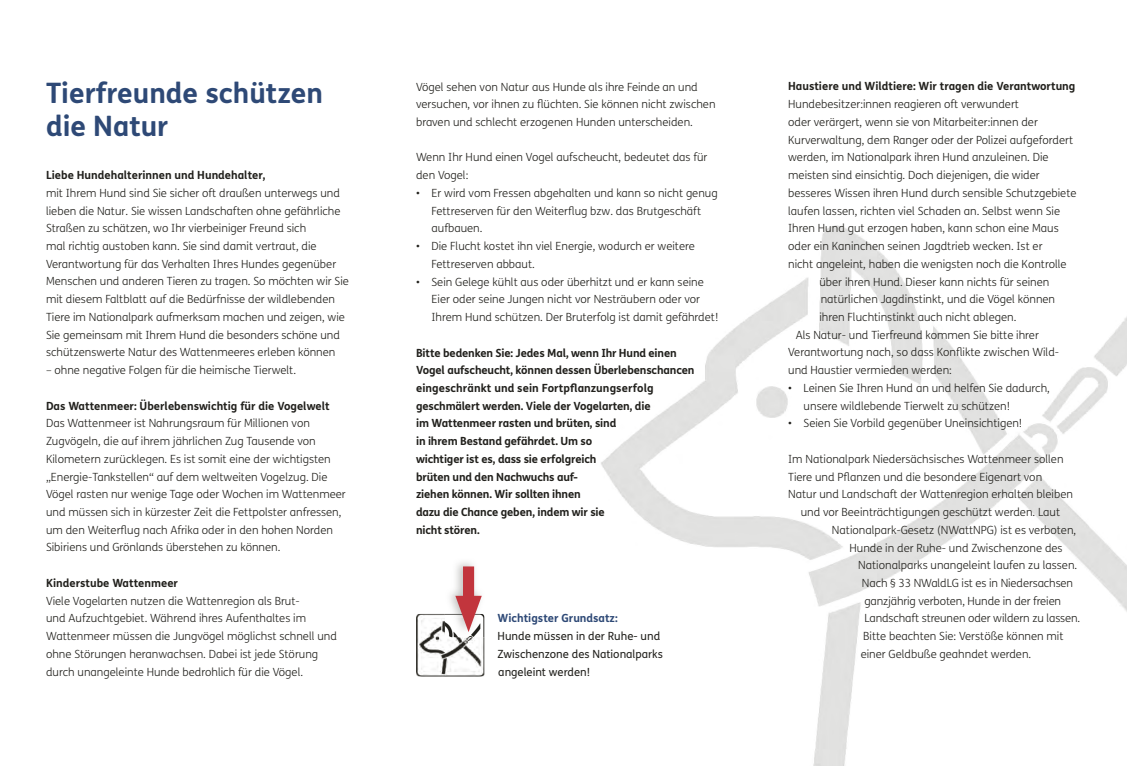
<style>
.page{position:relative;width:1127px;height:766px;background:#fff}
.page>*{position:absolute;margin:0;border:0;box-sizing:border-box;transform-origin:0 0}
.t1{font:700 28.12px/33.1px "FS Me";color:#2e4976}
.t2{font:300 11.25px/17.8px "FS Me";color:#21201c}
.t3{font:700 11.25px/17.8px "FS Me";letter-spacing:-.015em;color:#21201c}
.t4{font:11.25px/17.8px "FS Me";color:#21201c}
.t5{font:700 11.25px "FS Me";color:#2e4976}
</style>
<div class="page">
<img style="left:601px;top:225px;width:526px;height:540px">
<svg style="left:930px;top:225px;width:197px;height:92px"></svg>
<img style="left:416px;top:614px;width:68px;height:62px">
<img style="left:450px;top:562px;width:35px;height:75px">
<img style="left:445px;top:613px;width:39px;height:24px">
<div style="left:463px;top:566px;width:11px;height:44px;background:#c2353d"></div>
<svg style="left:452px;top:595px;width:30px;height:38px"></svg>
<h1 class="t1" style="left:46px;top:75px;width:278px">Tierfreunde schützen die Natur</h1>
<p class="t3" style="left:46px;top:166px;width:221px">Liebe Hundehalterinnen und Hundehalter,</p>
<p class="t2" style="left:46px;top:184px;width:304px">mit Ihrem Hund sind Sie sicher oft draußen unterwegs und lieben die Natur. Sie wissen Landschaften ohne gefährliche Straßen zu schätzen, wo Ihr vierbeiniger Freund sich<br>mal richtig austoben kann. Sie sind damit vertraut, die Verantwortung für das Verhalten Ihres Hundes gegenüber Menschen und anderen Tieren zu tragen. So möchten wir Sie mit diesem Faltblatt auf die Bedürfnisse der wildlebenden Tiere im Nationalpark aufmerksam machen und zeigen, wie Sie gemeinsam mit Ihrem Hund die besonders schöne und schützenswerte Natur des Wattenmeeres erleben können</p>
<p class="t2" style="left:46px;top:361px;width:252px">– ohne negative Folgen für die heimische Tierwelt.</p>
<p class="t3" style="left:46px;top:396px;width:285px">Das Wattenmeer: Überlebenswichtig für die Vogelwelt</p>
<p class="t2" style="left:46px;top:414px;width:301px">Das Wattenmeer ist Nahrungsraum für Millionen von Zugvögeln, die auf ihrem jährlichen Zug Tausende von Kilometern zurücklegen. Es ist somit eine der wichtigsten „Energie-Tankstellen“ auf dem weltweiten Vogelzug. Die Vögel rasten nur wenige Tage oder Wochen im Wattenmeer und müssen sich in kürzester Zeit die Fettpolster anfressen, um den Weiterflug nach Afrika oder in den hohen Norden Sibiriens und Grönlands überstehen zu können.</p>
<p class="t3" style="left:46px;top:573px;width:134px">Kinderstube Wattenmeer</p>
<p class="t2" style="left:46px;top:591px;width:292px">Viele Vogelarten nutzen die Wattenregion als Brut-<br>und Aufzuchtgebiet. Während ihres Aufenthaltes im Wattenmeer müssen die Jungvögel möglichst schnell und ohne Störungen heranwachsen. Dabei ist jede Störung durch unangeleinte Hunde bedrohlich für die Vögel.</p>
<p class="t2" style="left:416px;top:77px;width:301px">Vögel sehen von Natur aus Hunde als ihre Feinde an und versuchen, vor ihnen zu flüchten. Sie können nicht zwischen braven und schlecht erzogenen Hunden unterscheiden.</p>
<p class="t2" style="left:416px;top:148px;width:293px">Wenn Ihr Hund einen Vogel aufscheucht, bedeutet das für den Vogel:</p>
<p class="t2" style="left:431px;top:184px;width:288px;text-indent:-15px">• Er wird vom Fressen abgehalten und kann so nicht genug<br>Fettreserven für den Weiterflug bzw. das Brutgeschäft aufbauen.</p>
<p class="t2" style="left:431px;top:237px;width:265px;text-indent:-15px">• Die Flucht kostet ihn viel Energie, wodurch er weitere<br>Fettreserven abbaut.</p>
<p class="t2" style="left:431px;top:272px;width:288px;text-indent:-15px">• Sein Gelege kühlt aus oder überhitzt und er kann seine<br>Eier oder seine Jungen nicht vor Nesträubern oder vor<br>Ihrem Hund schützen. Der Bruterfolg ist damit gefährdet!</p>
<p class="t3" style="left:416px;top:343px;width:280px">Bitte bedenken Sie: Jedes Mal, wenn Ihr Hund einen Vogel aufscheucht, können dessen Überlebenschancen eingeschränkt und sein Fortpflanzungserfolg geschmälert werden. Viele der Vogelarten, die<br>im Wattenmeer rasten und brüten, sind<br>in ihrem Bestand gefährdet. Um so<br>wichtiger ist es, dass sie erfolgreich<br>brüten und den Nachwuchs auf-<br>ziehen können. Wir sollten ihnen<br>dazu die Chance geben, indem wir sie<br>nicht stören.</p>
<p class="t5" style="left:497px;top:609px;width:122px">Wichtigster Grundsatz:</p>
<p class="t4" style="left:497px;top:627px;width:167px">Hunde müssen in der Ruhe- und<br>Zwischenzone des Nationalparks angeleint werden!</p>
<p class="t3" style="left:788px;top:77px;width:289px">Haustiere und Wildtiere: Wir tragen die Verantwortung</p>
<p class="t2" style="left:788px;top:95px;width:232px">Hundebesitzer:innen reagieren oft verwundert</p>
<p class="t2" style="left:788px;top:113px;width:251px">oder verärgert, wenn sie von Mitarbeiter:innen der</p>
<p class="t2" style="left:788px;top:130px;width:286px">Kurverwaltung, dem Ranger oder der Polizei aufgefordert</p>
<p class="t2" style="left:788px;top:148px;width:262px">werden, im Nationalpark ihren Hund anzuleinen. Die</p>
<p class="t2" style="left:788px;top:166px;width:253px">meisten sind einsichtig. Doch diejenigen, die wider</p>
<p class="t2" style="left:788px;top:184px;width:290px">besseres Wissen ihren Hund durch sensible Schutzgebiete</p>
<p class="t2" style="left:788px;top:201px;width:273px">laufen lassen, richten viel Schaden an. Selbst wenn Sie</p>
<p class="t2" style="left:788px;top:219px;width:272px">Ihren Hund gut erzogen haben, kann schon eine Maus</p>
<p class="t2" style="left:788px;top:237px;width:256px">oder ein Kaninchen seinen Jagdtrieb wecken. Ist er</p>
<p class="t2" style="left:788px;top:254px;width:280px">nicht angeleint, haben die wenigsten noch die Kontrolle</p>
<p class="t2" style="left:819px;top:272px;width:231px">über ihren Hund. Dieser kann nichts für seinen</p>
<p class="t2" style="left:821px;top:290px;width:236px">natürlichen Jagdinstinkt, und die Vögel können</p>
<p class="t2" style="left:819px;top:308px;width:198px">ihren Fluchtinstinkt auch nicht ablegen.</p>
<p class="t2" style="left:796px;top:325px;width:245px">Als Natur- und Tierfreund kommen Sie bitte ihrer</p>
<p class="t2" style="left:788px;top:343px;width:272px">Verantwortung nach, so dass Konflikte zwischen Wild-</p>
<p class="t2" style="left:788px;top:361px;width:165px">und Haustier vermieden werden:</p>
<p class="t2" style="left:803px;top:379px;width:248px;text-indent:-15px">• Leinen Sie Ihren Hund an und helfen Sie dadurch, unsere wildlebende Tierwelt zu schützen!</p>
<p class="t2" style="left:788px;top:414px;width:236px">• Seien Sie Vorbild gegenüber Uneinsichtigen!</p>
<p class="t2" style="left:788px;top:449px;width:277px">Im Nationalpark Niedersächsisches Wattenmeer sollen</p>
<p class="t2" style="left:788px;top:467px;width:255px">Tiere und Pflanzen und die besondere Eigenart von</p>
<p class="t2" style="left:788px;top:485px;width:286px">Natur und Landschaft der Wattenregion erhalten bleiben</p>
<p class="t2" style="left:801px;top:503px;width:261px">und vor Beeinträchtigungen geschützt werden. Laut</p>
<p class="t2" style="left:832px;top:520px;width:246px">Nationalpark-Gesetz (NWattNPG) ist es verboten,</p>
<p class="t2" style="left:849px;top:538px;width:215px">Hunde in der Ruhe- und Zwischenzone des</p>
<p class="t2" style="left:858px;top:556px;width:220px">Nationalparks unangeleint laufen zu lassen.</p>
<p class="t2" style="left:862px;top:573px;width:213px">Nach § 33 NWaldLG ist es in Niedersachsen</p>
<p class="t2" style="left:864px;top:591px;width:198px">ganzjährig verboten, Hunde in der freien</p>
<p class="t2" style="left:864px;top:609px;width:217px">Landschaft streunen oder wildern zu lassen.</p>
<p class="t2" style="left:863px;top:627px;width:202px">Bitte beachten Sie: Verstöße können mit</p>
<p class="t2" style="left:861px;top:644px;width:172px">einer Geldbuße geahndet werden.</p>
</div>
